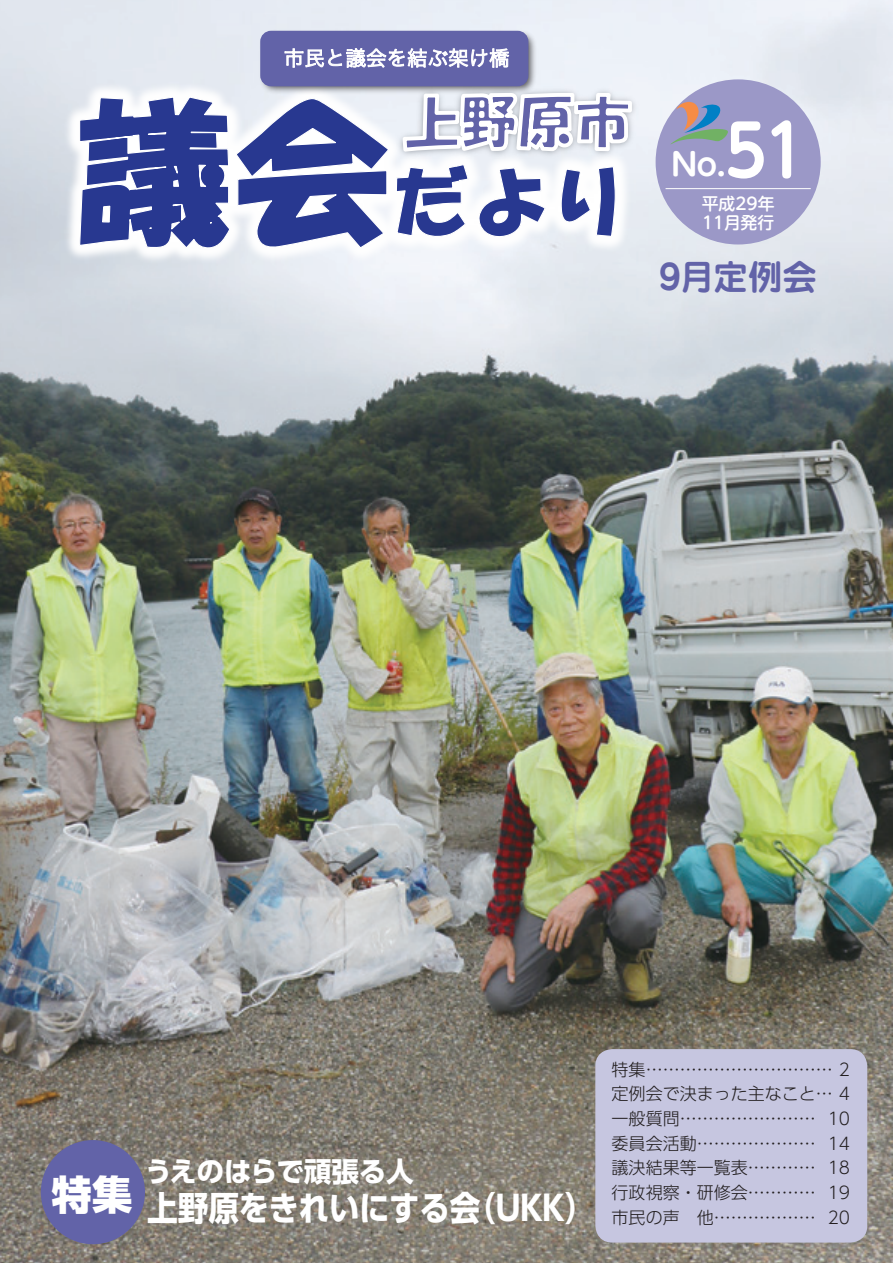
<style>
.page{position:relative;width:893px;height:1263px;background:#fff}
.page>*{position:absolute;margin:0;border:0;box-sizing:border-box;transform-origin:0 0}
.t1{font:700 70.2px "UD Shin M Go Pro De";color:#fff;scale:.9 1}
.t2{font:800 40.35px "UD Shin Go Pro";color:#fff}
.t3{font:700 34.5px "Jun 501 Pro";letter-spacing:-.01em;color:#6263a8}
.t4{font:700 34.05px "UD Shin Go Pro";letter-spacing:-.01em;color:#fff;scale:.9 1}
.t5{font:700 30.9px "UD Shin M Go Pro De";color:#fff}
.t6{font:700 27.6px "UD Shin Go Pro";letter-spacing:-.01em;color:#fff}
.t7{font:300 16.95px/24.6px "UD Shin Go Pro";color:#231f20;text-align:right}
.t8{font:500 16.8px/19.6px "UD Shin M Go Pro";color:#fff}
</style>
<div class="page">
<img style="left:0;top:0;width:893px;height:1263px">
<div style="left:595px;top:1049px;width:272px;height:193px;background:#c6c6e0;border-radius:17px"></div>
<div style="left:656px;top:79px;width:165px;height:165px;background:#9b98c7;border-radius:50%"></div>
<hr style="left:666px;top:188px;width:145px;height:1px;background:#fff">
<svg style="left:671px;top:102px;width:57px;height:42px"></svg>
<img style="left:60px;top:78px;width:334px;height:189px">
<img style="left:68px;top:85px;width:326px;height:175px">
<img style="left:256px;top:27px;width:139px;height:70px">
<div style="left:263px;top:33px;width:263px;height:51px;background:#6263a8;border-radius:8px"></div>
<div style="left:260px;top:31px;width:268px;height:55px;border:5px solid #6263a8;border-radius:8px"></div>
<svg style="left:284px;top:48px;width:111px;height:20px"></svg>
<img style="left:394px;top:84px;width:247px;height:77px">
<svg style="left:394px;top:91px;width:240px;height:176px"></svg>
<svg style="left:78px;top:96px;width:312px;height:154px"></svg>
<svg style="left:395px;top:27px;width:221px;height:211px"></svg>
<div style="left:41px;top:1140px;width:104px;height:104px;background:#6263a8;border-radius:50%"></div>
<h1 class="t1" style="left:725px;top:94px;width:91px">51</h1>
<p class="t8" style="left:702px;top:192px;width:74px">平成29年<br>11月発行</p>
<h3 class="t5" style="left:671px;top:139px;width:56px">No.</h3>
<h3 class="t3" style="left:659px;top:249px;width:159px">9月定例会</h3>
<h2 class="t2" style="left:52px;top:1161px;width:82px">特集</h2>
<h3 class="t6" style="left:145px;top:1149px;width:271px">うえのはらで頑張る人</h3>
<h3 class="t4" style="left:147px;top:1180px;width:372px">上野原をきれいにする会</h3>
<h3 class="t4" style="left:465px;top:1180px;width:146px">（UKK(</h3>
<p class="t7" style="left:612px;top:1056px;width:240px">特集................................. 2定例会で決まった主なこと... 4<br>10</p>
<p class="t7" style="left:612px;top:1106px;width:206px">一般質問........................</p>
<p class="t7" style="left:612px;top:1130px;width:206px">委員会活動.....................</p>
<p class="t7" style="left:828px;top:1130px;width:24px">14</p>
<p class="t7" style="left:612px;top:1155px;width:206px">議決結果等一覧表............</p>
<p class="t7" style="left:828px;top:1155px;width:24px">18</p>
<p class="t7" style="left:612px;top:1180px;width:206px">行政視察・研修会............</p>
<p class="t7" style="left:828px;top:1180px;width:24px">19</p>
<p class="t7" style="left:612px;top:1204px;width:206px">市民の声　他..................</p>
<p class="t7" style="left:828px;top:1204px;width:24px">20</p>
</div>
